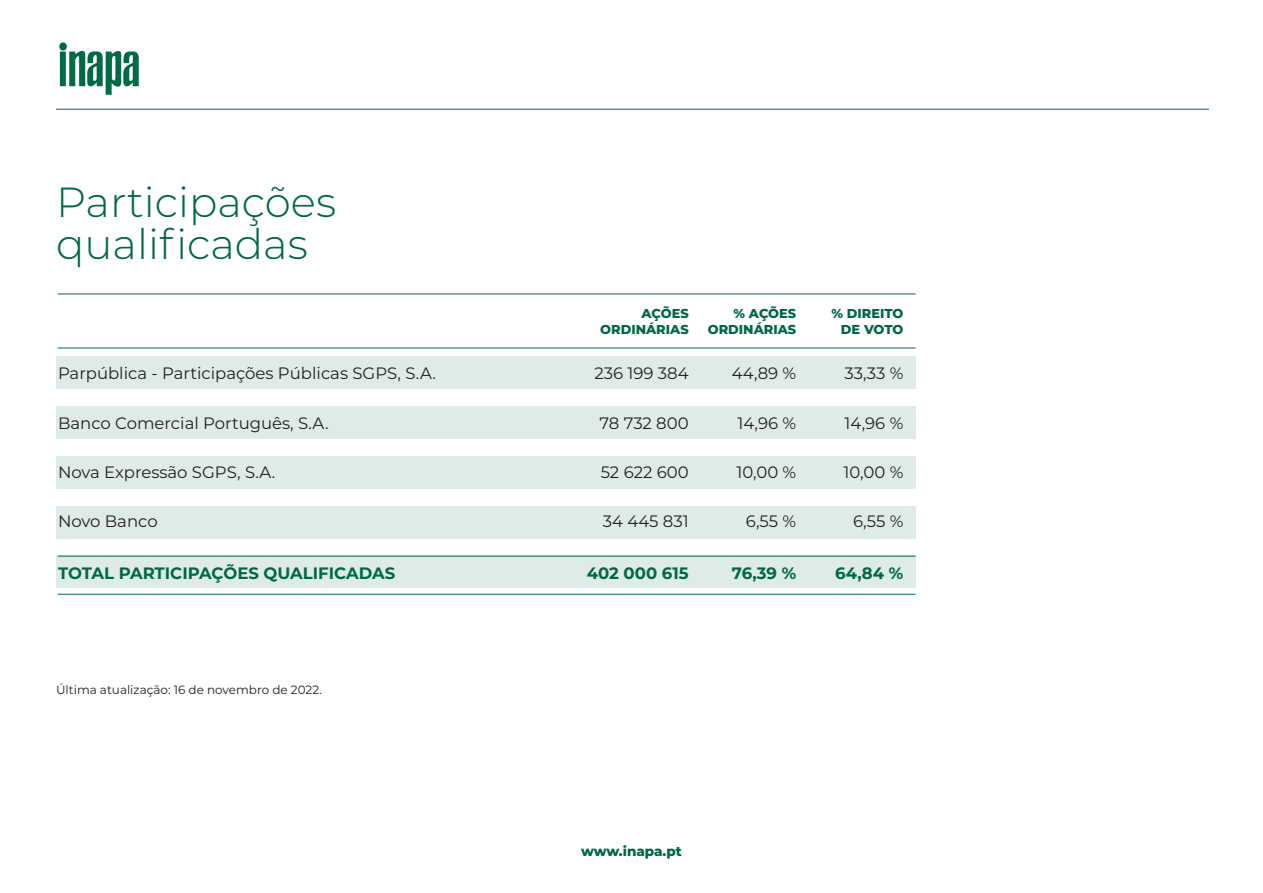
<style>
.page{position:relative;width:1263px;height:893px;background:#fff}
.page>*{position:absolute;margin:0;border:0;box-sizing:border-box;transform-origin:0 0}
.t1{font:300 42px/42px "Montserrat";color:#006847}
.t2{font:16.5px "Montserrat";color:#231f20}
.t3{font:700 16.5px "Montserrat";color:#006847}
.t4{font:800 13.5px "Montserrat";color:#006847}
.t5{font:800 12.9px/15.5px "Montserrat";color:#006847;text-align:right}
.t6{font:12px "Montserrat";color:#231f20}
</style>
<div class="page">
<div style="left:56px;top:456px;width:859px;height:33px;background:#deebe7"></div>
<img style="left:59px;top:42px;width:80px;height:53px">
<hr style="left:56px;top:109px;width:1153px;height:1px;background:#006847">
<div style="left:56px;top:356px;width:859px;height:33px;background:#deebe7"></div>
<div style="left:56px;top:506px;width:859px;height:32px;background:#deebe7"></div>
<div style="left:56px;top:406px;width:859px;height:33px;background:#deebe7"></div>
<div style="left:56px;top:555px;width:859px;height:33px;background:#deebe7"></div>
<hr style="left:58px;top:294px;width:857px;height:1px;background:#006847">
<hr style="left:58px;top:348px;width:857px;height:1px;background:#006847">
<hr style="left:58px;top:556px;width:857px;height:1px;background:#006847">
<hr style="left:58px;top:594px;width:857px;height:1px;background:#006847">
<p class="t1" style="left:56px;top:180px;width:281px">Participações qualificadas</p>
<p class="t2" style="left:58px;top:362px;width:379px">Parpública - Participações Públicas SGPS, S.A.</p>
<p class="t2" style="left:58px;top:411px;width:272px">Banco Comercial Português, S.A.</p>
<p class="t2" style="left:58px;top:461px;width:219px">Nova Expressão SGPS, S.A.</p>
<p class="t2" style="left:58px;top:510px;width:101px">Novo Banco</p>
<p class="t3" style="left:58px;top:561px;width:339px">TOTAL PARTICIPAÇÕES QUALIFICADAS</p>
<p class="t6" style="left:56px;top:682px;width:267px">Última atualização: 16 de novembro de 2022.</p>
<p class="t5" style="left:600px;top:305px;width:90px">AÇÕES<br>ORDINÁRIAS</p>
<p class="t5" style="left:708px;top:305px;width:90px">% AÇÕES<br>ORDINÁRIAS</p>
<p class="t5" style="left:831px;top:305px;width:73px">% DIREITO<br>DE VOTO</p>
<p class="t2" style="left:594px;top:362px;width:96px">236 199 384</p>
<p class="t2" style="left:599px;top:411px;width:91px">78 732 800</p>
<p class="t2" style="left:601px;top:461px;width:89px">52 622 600</p>
<p class="t2" style="left:603px;top:510px;width:87px">34 445 831</p>
<p class="t3" style="left:587px;top:561px;width:103px">402 000 615</p>
<p class="t2" style="left:732px;top:362px;width:66px">44,89 %</p>
<p class="t2" style="left:737px;top:411px;width:60px">14,96 %</p>
<p class="t2" style="left:736px;top:461px;width:61px">10,00 %</p>
<p class="t2" style="left:746px;top:510px;width:52px">6,55 %</p>
<p class="t3" style="left:732px;top:561px;width:66px">76,39 %</p>
<p class="t2" style="left:845px;top:362px;width:60px">33,33 %</p>
<p class="t2" style="left:844px;top:411px;width:60px">14,96 %</p>
<p class="t2" style="left:843px;top:461px;width:61px">10,00 %</p>
<p class="t2" style="left:853px;top:510px;width:52px">6,55 %</p>
<p class="t3" style="left:835px;top:561px;width:70px">64,84 %</p>
<p class="t4" style="left:581px;top:841px;width:102px">www.inapa.pt</p>
</div>
